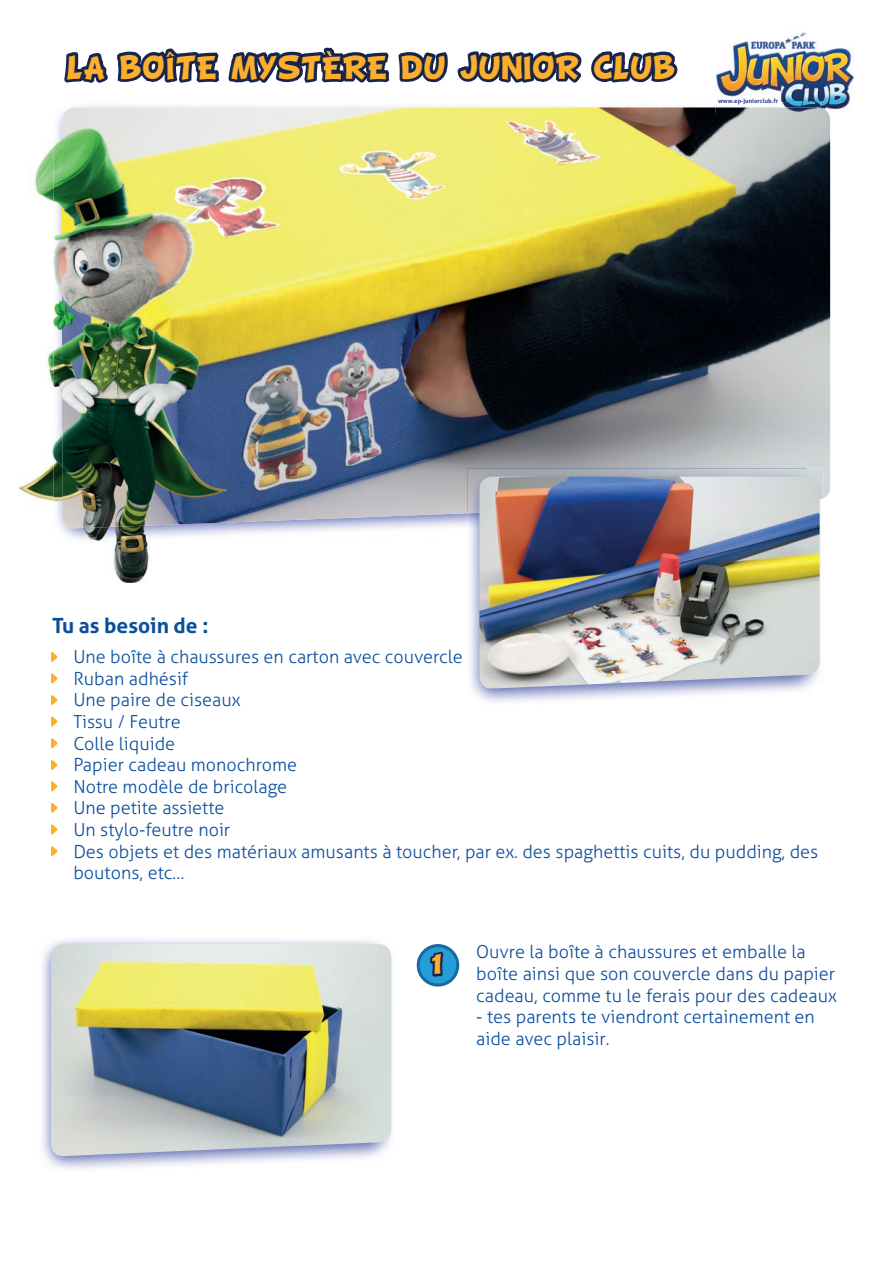
<style>
.page{position:relative;width:893px;height:1263px;background:#fff}
.page>*{position:absolute;margin:0;border:0;box-sizing:border-box;transform-origin:0 0}
.t1{font:27px "EPJC Cartoon Shout";color:#fbaf2c}
.t2{font:22.5px "EPJC Cartoon Shout";color:#fbaf2c}
.t3{font:700 21px "Aller";color:#0b4e9d}
.t4{font:300 18px/21.6px "Aller";color:#0b4e9d}
.t5{font:700 6px "Aller";color:#253f8e}
</style>
<div class="page">
<img style="left:42px;top:939px;width:350px;height:230px">
<img style="left:51px;top:944px;width:340px;height:213px">
<img style="left:680px;top:107px;width:150px;height:392px">
<svg style="left:418px;top:945px;width:40px;height:40px"></svg>
<div style="left:417px;top:944px;width:42px;height:42px;border:3px solid #176aa1;border-radius:50%"></div>
<svg style="left:428px;top:948px;width:18px;height:31px"></svg>
<img style="left:61px;top:47px;width:619px;height:487px">
<img style="left:716px;top:32px;width:138px;height:81px">
<img style="left:716px;top:102px;width:104px;height:5px">
<img style="left:716px;top:107px;width:112px;height:6px">
<img style="left:470px;top:542px;width:334px;height:160px">
<img style="left:467px;top:513px;width:12px;height:29px">
<img style="left:467px;top:469px;width:356px;height:44px">
<img style="left:479px;top:476px;width:341px;height:212px">
<img style="left:19px;top:145px;width:35px;height:357px">
<img style="left:113px;top:542px;width:36px;height:41px">
<img style="left:54px;top:129px;width:43px;height:412px">
<img style="left:97px;top:528px;width:130px;height:14px">
<img style="left:63px;top:129px;width:164px;height:399px">
<svg style="left:51px;top:652px;width:7px;height:10px"></svg>
<svg style="left:51px;top:673px;width:7px;height:11px"></svg>
<svg style="left:51px;top:695px;width:7px;height:10px"></svg>
<svg style="left:51px;top:716px;width:7px;height:11px"></svg>
<svg style="left:51px;top:738px;width:7px;height:11px"></svg>
<svg style="left:51px;top:760px;width:7px;height:10px"></svg>
<svg style="left:51px;top:781px;width:7px;height:11px"></svg>
<svg style="left:51px;top:803px;width:7px;height:10px"></svg>
<svg style="left:51px;top:824px;width:7px;height:11px"></svg>
<svg style="left:51px;top:846px;width:7px;height:11px"></svg>
<h1 class="t1" style="left:66px;top:51px;width:611px">LA BOÎTE MYSTÈRE DU JUNIOR CLUB</h1>
<p class="t5" style="left:718px;top:97px;width:62px">www.ep-juniorclub.fr</p>
<p class="t3" style="left:52px;top:613px;width:158px">Tu as besoin de :</p>
<p class="t4" style="left:73px;top:646px;width:746px">Une boîte à chaussures en carton avec couvercle<br>Ruban adhésif<br>Une paire de ciseaux<br>Tissu / Feutre<br>Colle liquide<br>Papier cadeau monochrome<br>Notre modèle de bricolage<br>Une petite assiette<br>Un stylo-feutre noir<br>Des objets et des matériaux amusants à toucher, par ex. des spaghettis cuits, du pudding, des boutons, etc…</p>
<p class="t2" style="left:431px;top:951px;width:12px">1</p>
<p class="t4" style="left:476px;top:941px;width:362px">Ouvre la boîte à chaussures et emballe la boîte ainsi que son couvercle dans du papier cadeau, comme tu le ferais pour des cadeaux</p>
<p class="t4" style="left:476px;top:1006px;width:340px">- tes parents te viendront certainement en aide avec plaisir.</p>
</div>
